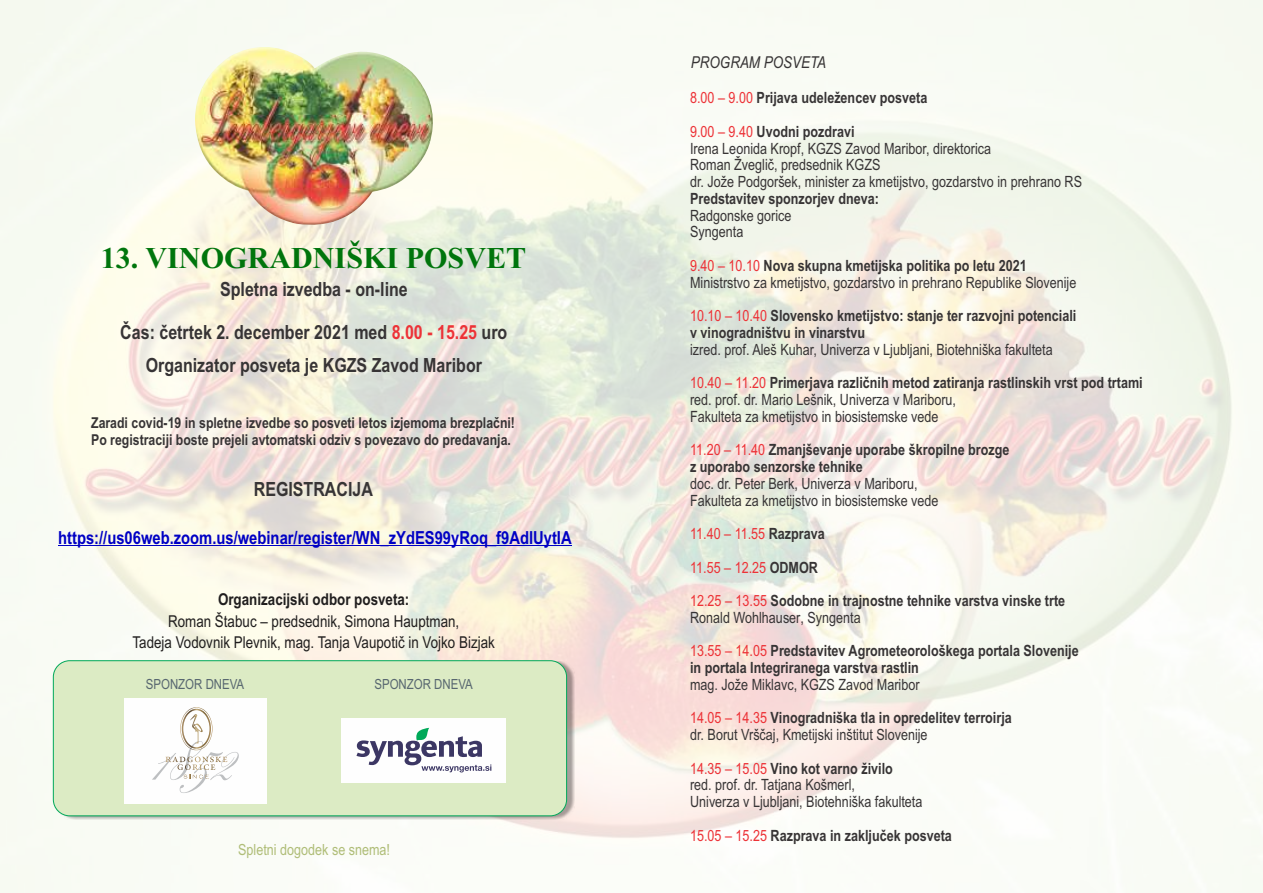
<style>
.page{position:relative;width:1263px;height:893px;background:#fff}
.page>*{position:absolute;margin:0;border:0;box-sizing:border-box;transform-origin:0 0}
.t1{font:700 30.15px "Times New Roman";color:#00750c}
.t2{font:700 19.5px/33.3px "Arial Narrow";color:#373435;text-align:center}
.t3{font:700 18px "Arial Narrow";color:#0000c4}
.t4{font:16.35px/21.5px "Arial Narrow";color:#201e1e;text-align:center}
.t5{font:700 16.35px "Arial Narrow";color:#201e1e}
.t6{font:italic 16.35px "Arial Narrow";color:#373435}
.t7{font:15.45px/16.8px "Arial Narrow";color:#373435}
.t8{font:700 15.45px/33.5px "Arial Narrow";color:#373435}
.t9{font:15.3px "Arial Narrow";color:#afbd77}
.t10{font:700 15px/17.1px "Arial Narrow";color:#373435}
.t11{font:13.95px "Arial Narrow";color:#586770}
.s1{color:#ed3237}
.s2{font-weight:400;color:#ed3237}
.s3{font-weight:700}
.s4{font-weight:400}
</style>
<div class="page">
<img style="left:0;top:0;width:1263px;height:893px">
<img style="left:195px;top:44px;width:242px;height:184px">
<img style="left:58px;top:661px;width:517px;height:159px">
<div style="left:53px;top:660px;width:514px;height:156px;background:#dcebc4;border:1px solid #00a859;border-radius:16px"></div>
<div style="left:342px;top:718px;width:164px;height:65px;background:#fefefe"></div>
<svg style="left:356px;top:728px;width:135px;height:44px"></svg>
<div style="left:124px;top:698px;width:142px;height:106px;background:#fefefe"></div>
<svg style="left:152px;top:707px;width:87px;height:86px"></svg>
<hr style="left:58px;top:545px;width:514px;height:1px;background:#0000c4">
<h1 class="t1" style="left:101px;top:248px;width:427px">13. VINOGRADNIŠKI POSVET</h1>
<p class="t2" style="left:220px;top:274px;width:189px">Spletna izvedba - on-line</p>
<p class="t2" style="left:120px;top:317px;width:389px">Čas: četrtek 2. december 2021 med <span class="s1">8.00 - 15.25</span> uro<br>Organizator posveta je KGZS Zavod Maribor</p>
<p class="t10" style="left:91px;top:415px;width:425px">Zaradi covid-19 in spletne izvedbe so posveti letos izjemoma brezplačni!<br>Po registraciji boste prejeli avtomatski odziv s povezavo do predavanja.</p>
<p class="t2" style="left:254px;top:475px;width:121px">REGISTRACIJA</p>
<p class="t3" style="left:58px;top:531px;width:515px">https://us06web.zoom.us/webinar/register/WN_zYdES99yRoq_f9AdlUytIA</p>
<p class="t5" style="left:218px;top:593px;width:193px">Organizacijski odbor posveta:</p>
<p class="t4" style="left:132px;top:612px;width:364px">Roman Štabuc – predsednik, Simona Hauptman,<br>Tadeja Vodovnik Plevnik, mag. Tanja Vaupotič in Vojko Bizjak</p>
<p class="t11" style="left:146px;top:679px;width:100px">SPONZOR DNEVA</p>
<p class="t11" style="left:374px;top:679px;width:100px">SPONZOR DNEVA</p>
<p class="t9" style="left:238px;top:843px;width:153px">Spletni dogodek se snema!</p>
<p class="t6" style="left:691px;top:56px;width:137px">PROGRAM POSVETA</p>
<p class="t8" style="left:690px;top:83px;width:239px"><span class="s2">8.00 – 9.00</span> Prijava udeležencev posveta<br><span class="s2">9.00 – 9.40</span> Uvodni pozdravi</p>
<p class="t7" style="left:690px;top:141px;width:393px">Irena Leonida Kropf, KGZS Zavod Maribor, direktorica<br>Roman Žveglič, predsednik KGZS<br>dr. Jože Podgoršek, minister za kmetijstvo, gozdarstvo in prehrano RS</p>
<p class="t8" style="left:690px;top:183px;width:190px">Predstavitev sponzorjev dneva:</p>
<p class="t7" style="left:690px;top:208px;width:103px">Radgonske gorice<br>Syngenta</p>
<p class="t7" style="left:690px;top:259px;width:388px"><span class="s1">9.40 – 10.10</span> <span class="s3">Nova skupna kmetijska politika po letu 2021<br></span>Ministrstvo za kmetijstvo, gozdarstvo in prehrano Republike Slovenije</p>
<p class="t8" style="left:690px;top:309px;width:388px;line-height:16.8px"><span class="s2">10.10 – 10.40</span> Slovensko kmetijstvo: stanje ter razvojni potenciali v vinogradništvu in vinarstvu</p>
<p class="t7" style="left:690px;top:334px;width:454px;line-height:33.5px">izred. prof. Aleš Kuhar, Univerza v Ljubljani, Biotehniška fakulteta<br><span class="s1">10.40 – 11.20</span> <span class="s3">Primerjava različnih metod zatiranja rastlinskih vrst pod trtami</span></p>
<p class="t7" style="left:690px;top:393px;width:267px">red. prof. dr. Mario Lešnik, Univerza v Mariboru,<br>Fakulteta za kmetijstvo in biosistemske vede</p>
<p class="t8" style="left:690px;top:443px;width:321px;line-height:16.8px"><span class="s2">11.20 – 11.40</span> Zmanjševanje uporabe škropilne brozge z uporabo senzorske tehnike</p>
<p class="t7" style="left:690px;top:476px;width:250px">doc. dr. Peter Berk, Univerza v Mariboru,<br>Fakulteta za kmetijstvo in biosistemske vede</p>
<p class="t8" style="left:690px;top:518px;width:377px"><span class="s2">11.40 – 11.55</span> Razprava<br><span class="s2">11.55 – 12.25</span> ODMOR<br><span class="s2">12.25 – 13.55</span> Sodobne in trajnostne tehnike varstva vinske trte</p>
<p class="t8" style="left:690px;top:602px;width:390px"><span class="s4">Ronald Wohlhauser, Syngenta<br></span><span class="s2">13.55 – 14.05</span> Predstavitev Agrometeorološkega portala Slovenije</p>
<p class="t8" style="left:690px;top:652px;width:230px">in portala Integriranega varstva rastlin</p>
<p class="t8" style="left:690px;top:669px;width:323px"><span class="s4">mag. Jože Miklavc, KGZS Zavod Maribor<br></span><span class="s2">14.05 – 14.35</span> Vinogradniška tla in opredelitev terroirja</p>
<p class="t7" style="left:690px;top:719px;width:239px;line-height:33.5px">dr. Borut Vrščaj, Kmetijski inštitut Slovenije<br><span class="s1">14.35 – 15.05</span> <span class="s3">Vino kot varno živilo</span></p>
<p class="t7" style="left:690px;top:778px;width:234px">red. prof. dr. Tatjana Košmerl,<br>Univerza v Ljubljani, Biotehniška fakulteta</p>
<p class="t8" style="left:690px;top:820px;width:263px"><span class="s2">15.05 – 15.25</span> Razprava in zaključek posveta</p>
</div>
